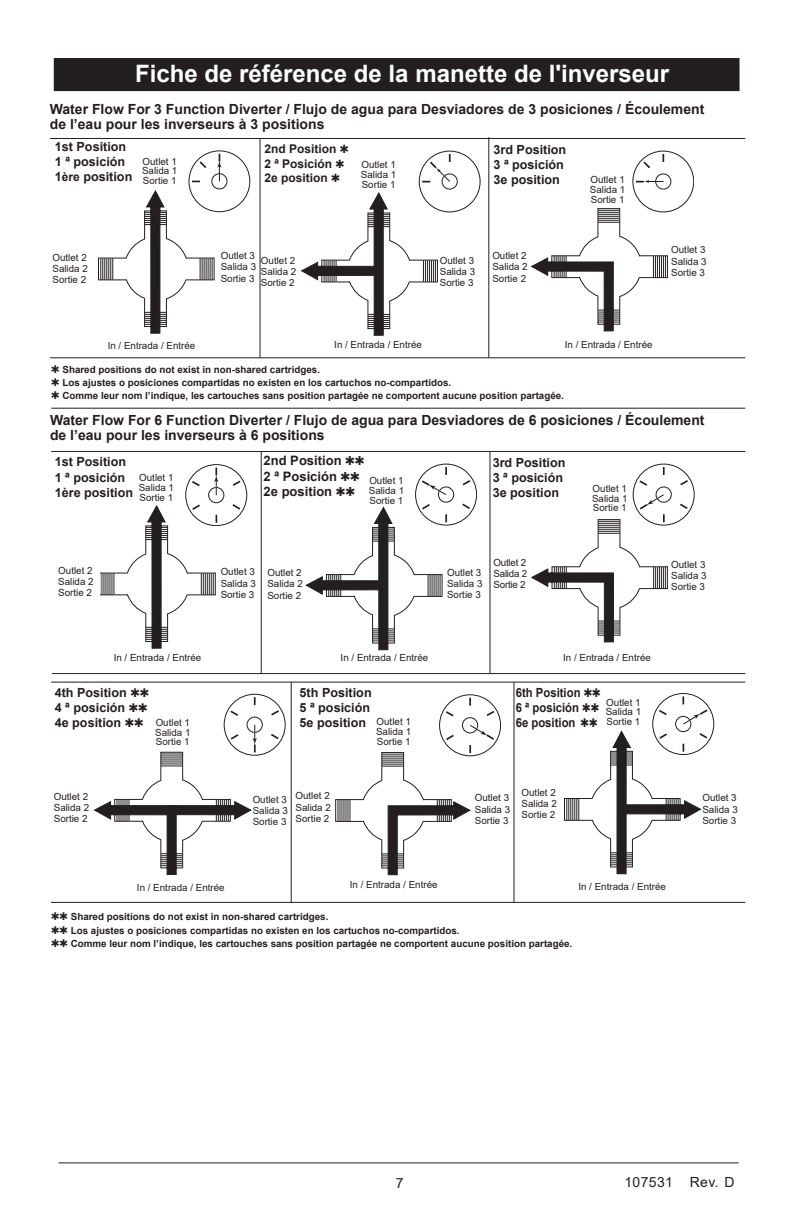
<style>
.page{position:relative;width:792px;height:1224px;background:#fff}
.page>*{position:absolute;margin:0;border:0;box-sizing:border-box;transform-origin:0 0}
.t1{font:700 24px "Arial";color:#fff}
.t2{font:700 14px/15.4px "Arial";color:#231f20}
.t3{font:14px "Arial";letter-spacing:.025em;color:#231f20}
.t4{font:700 13px/15.6px "Arial";color:#231f20}
.t5{font:700 12.6px/15.2px "Arial";color:#231f20}
.t6{font:700 12.6px/15.2px "Arial";color:#231f20;text-align:justify;scale:.9 1}
.t7{font:700 12px/14.4px "Arial";color:#231f20}
.t8{font:9.8px/11.2px "Arial";color:#231f20;text-align:justify}
.t9{font:700 9.8px/13.4px "Arial";color:#231f20}
.s1{font-size:12px}
</style>
<div class="page">
<hr style="left:58px;top:1162px;width:681px;height:1px;background:#231f20">
<div style="left:54px;top:59px;width:685px;height:32px;background:#231f20"></div>
<div style="left:54px;top:58px;width:685px;height:33px;border:1px solid #231f20"></div>
<hr style="left:50px;top:357px;width:695px;height:1px;background:#231f20">
<hr style="left:50px;top:138px;width:695px;height:1px;background:#231f20">
<hr style="left:260px;top:139px;width:1px;height:219px;background:#231f20">
<hr style="left:488px;top:137px;width:1px;height:220px;background:#231f20">
<svg style="left:98px;top:190px;width:116px;height:144px"></svg>
<svg style="left:301px;top:192px;width:137px;height:144px"></svg>
<svg style="left:531px;top:208px;width:137px;height:123px"></svg>
<div style="left:181px;top:145px;width:71px;height:74px;background:#fff"></div>
<div style="left:189px;top:151px;width:61px;height:61px;border:1px solid #231f20;border-radius:50%"></div>
<div style="left:212px;top:173px;width:15px;height:16px;border:1px solid #231f20;border-radius:50%"></div>
<svg style="left:198px;top:160px;width:9px;height:8px"></svg>
<svg style="left:217px;top:154px;width:4px;height:27px"></svg>
<div style="left:412px;top:141px;width:76px;height:75px;background:#fff"></div>
<div style="left:419px;top:151px;width:61px;height:61px;border:1px solid #231f20;border-radius:50%"></div>
<div style="left:442px;top:174px;width:16px;height:15px;border:1px solid #231f20;border-radius:50%"></div>
<svg style="left:422px;top:154px;width:29px;height:28px"></svg>
<div style="left:624px;top:141px;width:76px;height:75px;background:#fff"></div>
<div style="left:633px;top:151px;width:61px;height:61px;border:1px solid #231f20;border-radius:50%"></div>
<div style="left:655px;top:174px;width:16px;height:15px;border:1px solid #231f20;border-radius:50%"></div>
<svg style="left:642px;top:160px;width:9px;height:9px"></svg>
<svg style="left:636px;top:180px;width:27px;height:3px"></svg>
<hr style="left:51px;top:408px;width:694px;height:1px;background:#231f20">
<hr style="left:52px;top:673px;width:693px;height:1px;background:#231f20">
<hr style="left:51px;top:451px;width:694px;height:1px;background:#231f20">
<hr style="left:261px;top:452px;width:1px;height:221px;background:#231f20">
<hr style="left:490px;top:451px;width:1px;height:222px;background:#231f20">
<div style="left:185px;top:464px;width:62px;height:62px;border:1px solid #231f20;border-radius:50%"></div>
<div style="left:208px;top:487px;width:16px;height:16px;border:1px solid #231f20;border-radius:50%"></div>
<svg style="left:190px;top:479px;width:10px;height:8px"></svg>
<svg style="left:232px;top:479px;width:10px;height:7px"></svg>
<svg style="left:232px;top:504px;width:10px;height:7px"></svg>
<svg style="left:214px;top:468px;width:4px;height:27px"></svg>
<svg style="left:100px;top:503px;width:117px;height:146px"></svg>
<div style="left:415px;top:464px;width:62px;height:61px;border:1px solid #231f20;border-radius:50%"></div>
<div style="left:438px;top:487px;width:16px;height:16px;border:1px solid #231f20;border-radius:50%"></div>
<svg style="left:462px;top:478px;width:10px;height:8px"></svg>
<svg style="left:462px;top:503px;width:10px;height:8px"></svg>
<svg style="left:420px;top:467px;width:27px;height:28px"></svg>
<svg style="left:306px;top:502px;width:141px;height:148px"></svg>
<div style="left:633px;top:464px;width:61px;height:61px;border:1px solid #231f20;border-radius:50%"></div>
<div style="left:656px;top:487px;width:16px;height:16px;border:1px solid #231f20;border-radius:50%"></div>
<svg style="left:663px;top:467px;width:2px;height:8px"></svg>
<svg style="left:638px;top:479px;width:10px;height:7px"></svg>
<svg style="left:680px;top:478px;width:10px;height:8px"></svg>
<svg style="left:680px;top:503px;width:10px;height:8px"></svg>
<svg style="left:531px;top:494px;width:137px;height:148px"></svg>
<hr style="left:51px;top:902px;width:694px;height:1px;background:#231f20">
<hr style="left:51px;top:682px;width:694px;height:1px;background:#231f20">
<hr style="left:291px;top:682px;width:1px;height:221px;background:#231f20">
<hr style="left:514px;top:682px;width:1px;height:220px;background:#231f20">
<div style="left:224px;top:694px;width:61px;height:62px;border:1px solid #231f20;border-radius:50%"></div>
<div style="left:247px;top:717px;width:16px;height:16px;border:1px solid #231f20;border-radius:50%"></div>
<svg style="left:254px;top:697px;width:2px;height:8px"></svg>
<svg style="left:229px;top:709px;width:9px;height:7px"></svg>
<svg style="left:271px;top:709px;width:10px;height:7px"></svg>
<svg style="left:271px;top:733px;width:10px;height:8px"></svg>
<svg style="left:94px;top:725px;width:163px;height:150px"></svg>
<div style="left:439px;top:695px;width:62px;height:61px;border:1px solid #231f20;border-radius:50%"></div>
<div style="left:462px;top:717px;width:16px;height:16px;border:1px solid #231f20;border-radius:50%"></div>
<svg style="left:469px;top:698px;width:2px;height:8px"></svg>
<svg style="left:444px;top:710px;width:10px;height:7px"></svg>
<svg style="left:486px;top:709px;width:10px;height:7px"></svg>
<svg style="left:335px;top:725px;width:161px;height:150px"></svg>
<svg style="left:564px;top:696px;width:145px;height:178px"></svg>
<h1 class="t1" style="left:135px;top:57px;width:535px">Fiche de référence de la manette de l'inverseur</h1>
<h2 class="t2" style="left:50px;top:101px;width:656px">Water Flow For 3 Function Diverter / Flujo de agua para Desviadores de 3 posiciones / Écoulement de l’eau pour les inverseurs à 3 positions</h2>
<p class="t5" style="left:55px;top:139px;width:79px">1st Position<br>1 ª posición<br>1<span class="s1">ère</span> position</p>
<p class="t8" style="left:142px;top:156px;width:37px;line-height:9.8px">Outlet 1<br>Salida 1<br>Sortie 1</p>
<p class="t7" style="left:264px;top:142px;width:86px">2nd Position ✱<br>2 ª Posición ✱<br>2e position ✱</p>
<p class="t5" style="left:494px;top:142px;width:74px">3rd Position<br>3 ª posición<br>3e position</p>
<p class="t8" style="left:361px;top:160px;width:37px;line-height:9.8px">Outlet 1<br>Salida 1<br>Sortie 1</p>
<p class="t8" style="left:590px;top:175px;width:37px;line-height:9.8px">Outlet 1<br>Salida 1<br>Sortie 1</p>
<p class="t8" style="left:52px;top:252px;width:37px">Outlet 2<br>Salida 2<br>Sortie 2</p>
<p class="t8" style="left:221px;top:250px;width:37px">Outlet 3<br>Salida 3<br>Sortie 3</p>
<p class="t8" style="left:261px;top:255px;width:37px">Outlet 2<br>Salida 2<br>Sortie 2</p>
<p class="t8" style="left:440px;top:255px;width:37px">Outlet 3<br>Salida 3<br>Sortie 3</p>
<p class="t8" style="left:492px;top:250px;width:37px">Outlet 2<br>Salida 2<br>Sortie 2</p>
<p class="t8" style="left:671px;top:244px;width:37px">Outlet 3<br>Salida 3<br>Sortie 3</p>
<p class="t8" style="left:108px;top:339px;width:89px">In / Entrada / Entrée</p>
<p class="t8" style="left:334px;top:339px;width:89px">In / Entrada / Entrée</p>
<p class="t8" style="left:565px;top:339px;width:89px">In / Entrada / Entrée</p>
<p class="t9" style="left:51px;top:363px;width:515px">✱ Shared positions do not exist in non-shared cartridges.<br>✱ Los ajustes o posiciones compartidas no existen en los cartuchos no-compartidos.<br>✱ Comme leur nom l’indique, les cartouches sans position partagée ne comportent aucune position partagée.</p>
<h2 class="t2" style="left:50px;top:413px;width:656px">Water Flow For 6 Function Diverter / Flujo de agua para Desviadores de 6 posiciones / Écoulement de l’eau pour les inverseurs à 6 positions</h2>
<p class="t5" style="left:55px;top:455px;width:80px">1st Position<br>1 ª posición<br>1ère position</p>
<h3 class="t4" style="left:264px;top:453px;width:102px">2nd Position ✱✱<br>2 ª Posición ✱✱<br>2e position ✱✱</h3>
<p class="t5" style="left:493px;top:455px;width:74px">3rd Position<br>3 ª posición<br>3e position</p>
<p class="t8" style="left:139px;top:473px;width:37px;line-height:9.8px">Outlet 1<br>Salida 1<br>Sortie 1</p>
<p class="t8" style="left:369px;top:476px;width:37px;line-height:9.8px">Outlet 1<br>Salida 1<br>Sortie 1</p>
<p class="t8" style="left:592px;top:483px;width:37px;line-height:9.8px">Outlet 1<br>Salida 1<br>Sortie 1</p>
<p class="t8" style="left:58px;top:565px;width:37px">Outlet 2<br>Salida 2<br>Sortie 2</p>
<p class="t8" style="left:221px;top:566px;width:37px">Outlet 3<br>Salida 3<br>Sortie 3</p>
<p class="t8" style="left:267px;top:567px;width:37px">Outlet 2<br>Salida 2<br>Sortie 2</p>
<p class="t8" style="left:447px;top:567px;width:37px">Outlet 3<br>Salida 3<br>Sortie 3</p>
<p class="t8" style="left:494px;top:557px;width:35px">Outlet 2<br>Salida 2<br>Sortie 2</p>
<p class="t8" style="left:671px;top:559px;width:37px">Outlet 3<br>Salida 3<br>Sortie 3</p>
<p class="t8" style="left:114px;top:652px;width:89px">In / Entrada / Entrée</p>
<p class="t5" style="left:55px;top:685px;width:96px">4th Position ✱✱<br>4 ª posición ✱✱<br>4e position ✱✱</p>
<p class="t5" style="left:300px;top:685px;width:74px">5th Position<br>5 ª posición<br>5e position</p>
<p class="t6" style="left:516px;top:685px;width:96px">6th Position ✱✱ 6 ª posición ✱✱ 6e position ✱✱</p>
<p class="t8" style="left:341px;top:652px;width:89px">In / Entrada / Entrée</p>
<p class="t8" style="left:563px;top:652px;width:89px">In / Entrada / Entrée</p>
<p class="t8" style="left:606px;top:697px;width:37px;line-height:9.8px">Outlet 1<br>Salida 1<br>Sortie 1</p>
<p class="t8" style="left:376px;top:717px;width:37px;line-height:9.8px">Outlet 1<br>Salida 1<br>Sortie 1</p>
<p class="t8" style="left:155px;top:717px;width:37px;line-height:9.8px">Outlet 1<br>Salida 1<br>Sortie 1</p>
<p class="t8" style="left:54px;top:791px;width:37px">Outlet 2<br>Salida 2<br>Sortie 2</p>
<p class="t8" style="left:253px;top:794px;width:37px">Outlet 3<br>Salida 3<br>Sortie 3</p>
<p class="t8" style="left:296px;top:790px;width:37px">Outlet 2<br>Salida 2<br>Sortie 2</p>
<p class="t8" style="left:475px;top:792px;width:37px">Outlet 3<br>Salida 3<br>Sortie 3</p>
<p class="t8" style="left:522px;top:787px;width:37px">Outlet 2<br>Salida 2<br>Sortie 2</p>
<p class="t8" style="left:702px;top:792px;width:37px">Outlet 3<br>Salida 3<br>Sortie 3</p>
<p class="t8" style="left:137px;top:882px;width:89px">In / Entrada / Entrée</p>
<p class="t8" style="left:350px;top:879px;width:89px">In / Entrada / Entrée</p>
<p class="t8" style="left:578px;top:881px;width:89px">In / Entrada / Entrée</p>
<p class="t9" style="left:51px;top:910px;width:523px">✱✱ Shared positions do not exist in non-shared cartridges.<br>✱✱ Los ajustes o posiciones compartidas no existen en los cartuchos no-compartidos.<br>✱✱ Comme leur nom l’indique, les cartouches sans position partagée ne comportent aucune position partagée.</p>
<h2 class="t3" style="left:396px;top:1174px;width:9px">7</h2>
<h2 class="t3" style="left:624px;top:1172px;width:112px">107531 Rev. D</h2>
</div>
